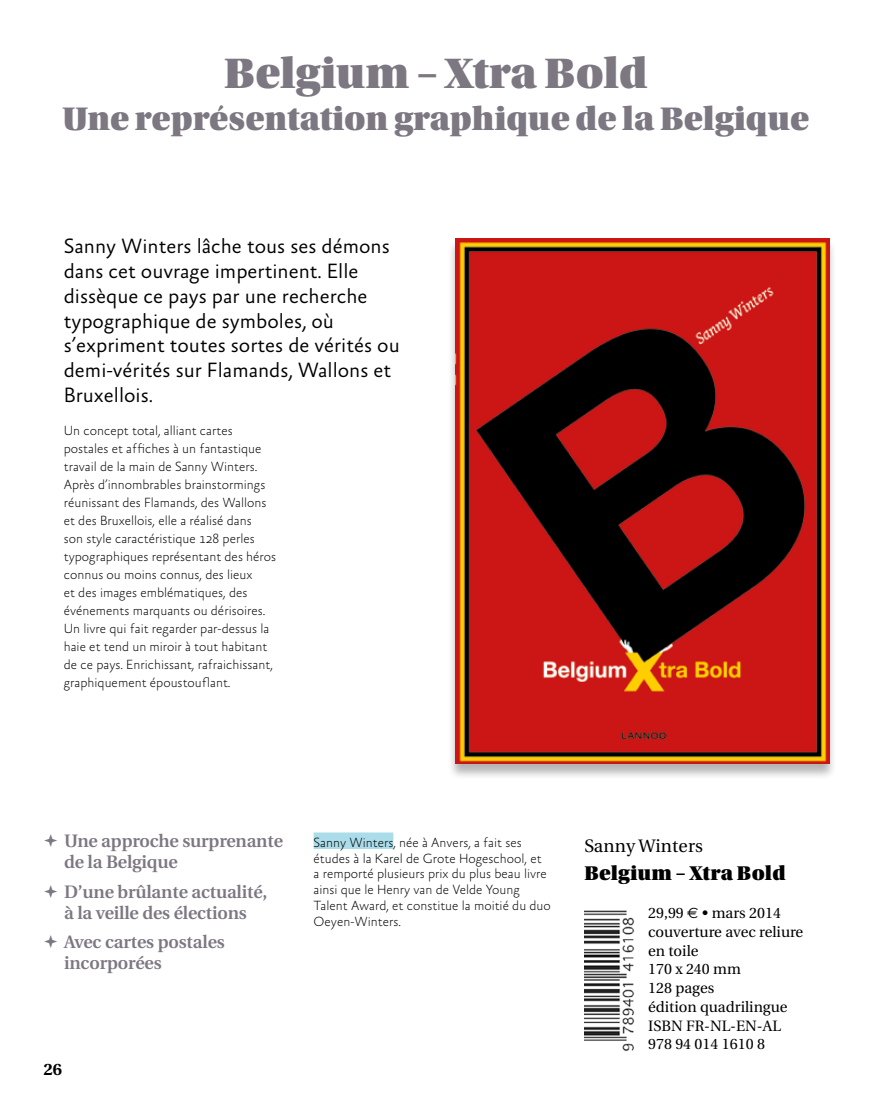
<style>
.page{position:relative;width:893px;height:1106px;background:#fff}
.page>*{position:absolute;margin:0;border:0;box-sizing:border-box;transform-origin:0 0}
.t1{font:45px "Utopia Std Black Headline";color:#7d7782}
.t2{font:34.5px "Utopia Std Black Headline";color:#7d7782}
.t3{font:300 21px/24.8px "Absara Sans OT";color:#000}
.t4{font:21px "Utopia Std Black Headline";letter-spacing:.01em;color:#000}
.t5{font:600 18px/21px "Utopia";letter-spacing:-.01em;color:#7d7782}
.t6{font:18px "Utopia";letter-spacing:.01em;color:#000}
.t7{font:700 16.5px "Utopia";color:#000}
.t8{font:15px/18.8px "Utopia";color:#000}
.t9{font:100 13.5px/18px "Absara Sans OT";color:#000}
.s1{font-family:"Euro Sans"}
</style>
<div class="page">
<div style="left:314px;top:832px;width:79px;height:17px;background:#abdcea"></div>
<img style="left:584px;top:910px;width:51px;height:142px">
<div style="left:448px;top:238px;width:389px;height:542px;background:#000;opacity:.3"></div>
<img style="left:456px;top:238px;width:373px;height:525px">
<h1 class="t1" style="left:224px;top:50px;width:425px">Belgium – Xtra Bold</h1>
<h2 class="t2" style="left:63px;top:101px;width:748px">Une représentation graphique de la Belgique</h2>
<h3 class="t3" style="left:64px;top:235px;width:337px">Sanny Winters lâche tous ses démons dans cet ouvrage impertinent. Elle dissèque ce pays par une recherche typographique de symboles, où s’expriment toutes sortes de vérités ou demi-vérités sur Flamands, Wallons et<br>Bruxellois.</h3>
<p class="t9" style="left:64px;top:422px;width:214px">Un concept total, alliant cartes postales et affiches à un fantastique travail de la main de Sanny Winters.<br>Après d’innombrables brainstormings réunissant des Flamands, des Wallons et des Bruxellois, elle a réalisé dans<br>son style caractéristique 128 perles typographiques représentant des héros connus ou moins connus, des lieux<br>et des images emblématiques, des événements marquants ou dérisoires.<br>Un livre qui fait regarder par-dessus la haie et tend un miroir à tout habitant de ce pays. Enrichissant, rafraichissant, graphiquement époustouflant.</p>
<h3 class="t5" style="left:64px;top:831px;width:220px">Une approche surprenante de la Belgique</h3>
<h3 class="t5" style="left:64px;top:881px;width:205px">D’une brûlante actualité, à la veille des élections</h3>
<h3 class="t5" style="left:64px;top:932px;width:162px">Avec cartes postales incorporées</h3>
<p class="t7" style="left:44px;top:1060px;width:20px">26</p>
<p class="t9" style="left:314px;top:835px;width:239px;line-height:15.8px">Sanny Winters, née à Anvers, a fait ses études à la Karel de Grote Hogeschool, et a remporté plusieurs prix du plus beau livre ainsi que le Henry van de Velde Young Talent Award, et constitue la moitié du duo Oeyen-Winters.</p>
<h3 class="t6" style="left:584px;top:835px;width:120px">Sanny Winters</h3>
<h3 class="t4" style="left:584px;top:862px;width:203px">Belgium – Xtra Bold</h3>
<p class="t8" style="left:648px;top:903px;width:157px">29,99 <span class="s1">€</span> • mars 2014 couverture avec reliure en toile<br>170 x 240 mm<br>128 pages<br>édition quadrilingue<br>isbn</p>
<p class="t8" style="left:648px;top:1016px;width:134px;text-indent:38px">FR-NL-EN-AL<br>978 94 014 1610 8</p>
</div>
